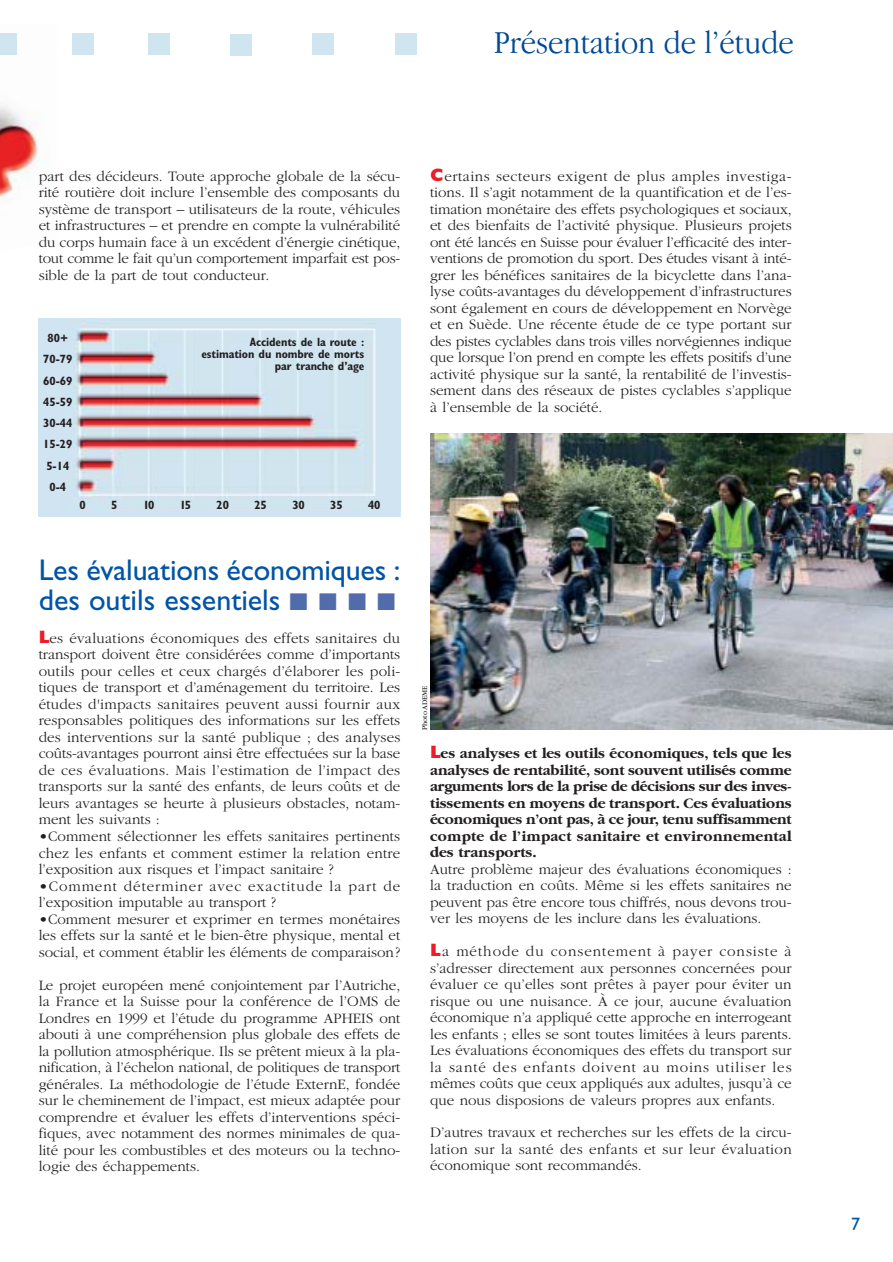
<style>
.page{position:relative;width:893px;height:1262px;background:#fff}
.page>*{position:absolute;margin:0;border:0;box-sizing:border-box;transform-origin:0 0}
.t1{font:300 33px "Garamond IT Cby BT";letter-spacing:-.005em;color:#004993;scale:.93 1}
.t2{font:30px/30px "Gill Sans";letter-spacing:-.005em;color:#0054a6}
.t3{font:18px "Gill Sans";color:#0054a6}
.t4{font:300 15px/16.5px "Garamond";color:#231f20;text-align:justify}
.t5{font:700 15px/16.5px "Garamond";letter-spacing:.015em;color:#231f20;text-align:justify}
.t6{font:300 15px/16.5px "Garamond";letter-spacing:.06em;color:#231f20}
.t7{font:700 condensed 12px/21.3px "Gill Sans";letter-spacing:-.01em;color:#231f20;text-align:center}
.t8{font:7.5px "Garamond";color:#231f20}
.s1{color:#516cab}
.s2{font-family:"Gill Sans";font-weight:800;font-size:18px;color:#ed1c29}
</style>
<div class="page">
<img style="left:430px;top:434px;width:462px;height:295px">
<img style="left:0;top:54px;width:45px;height:145px">
<div style="left:0;top:33px;width:17px;height:21px;background:#cfe5f0"></div>
<div style="left:72px;top:33px;width:21px;height:21px;background:#cfe5f0"></div>
<div style="left:149px;top:33px;width:21px;height:21px;background:#cfe5f0"></div>
<img style="left:39px;top:318px;width:362px;height:198px">
<div style="left:230px;top:34px;width:21px;height:22px;background:#cfe5f0"></div>
<div style="left:313px;top:33px;width:21px;height:21px;background:#cfe5f0"></div>
<div style="left:395px;top:33px;width:21px;height:21px;background:#cfe5f0"></div>
<h1 class="t1" style="left:494px;top:30px;width:324px">Présentation de l’étude</h1>
<p class="t4" style="left:39px;top:169px;width:363px">part des décideurs. Toute approche globale de la sécu&shy;rité routière doit inclure l’ensemble des composants du système de transport – utilisateurs de la route, véhicules et infrastructures – et prendre en compte la vulnérabilité du corps humain face à un excédent d’énergie cinétique, tout comme le fait qu’un comportement imparfait est pos&shy;sible de la part de tout conducteur.</p>
<p class="t7" style="left:43px;top:329px;width:31px">80+<br>70-79<br>60-69<br>45-59<br>30-44<br>15-29<br>5-14<br>0-4</p>
<p class="t7" style="left:201px;top:337px;width:164px;line-height:12px;text-align:right">Accidents de la route : estimation du nombre de morts par tranche d’age</p>
<p class="t7" style="left:79px;top:495px;width:8px">0</p>
<p class="t7" style="left:111px;top:495px;width:8px">5</p>
<p class="t7" style="left:143px;top:495px;width:13px">10</p>
<p class="t7" style="left:180px;top:495px;width:13px">15</p>
<p class="t7" style="left:216px;top:495px;width:14px">20</p>
<p class="t7" style="left:254px;top:495px;width:14px">25</p>
<p class="t7" style="left:292px;top:495px;width:14px">30</p>
<p class="t7" style="left:330px;top:495px;width:14px">35</p>
<p class="t7" style="left:368px;top:495px;width:14px">40</p>
<h2 class="t2" style="left:39px;top:558px;width:363px">Les évaluations économiques : des outils essentiels <span class="s1">■</span> <span class="s1">■</span> <span class="s1">■</span> <span class="s1">■</span></h2>
<p class="t4" style="left:39px;top:631px;width:363px"><span class="s2">L</span>es évaluations économiques des effets sanitaires du transport doivent être considérées comme d’importants outils pour celles et ceux chargés d’élaborer les poli&shy;tiques de transport et d’aménagement du territoire. Les études d'impacts sanitaires peuvent aussi fournir aux responsables politiques des informations sur les effets des interventions sur la santé publique ; des analyses coûts-avantages pourront ainsi être effectuées sur la base de ces évaluations. Mais l’estimation de l’impact des transports sur la santé des enfants, de leurs coûts et de leurs avantages se heurte à plusieurs obstacles, notam&shy;ment les suivants :</p>
<p class="t4" style="left:39px;top:829px;width:363px">•Comment sélectionner les effets sanitaires pertinents chez les enfants et comment estimer la relation entre l’exposition aux risques et l’impact sanitaire ?</p>
<p class="t6" style="left:39px;top:878px;width:363px">•Comment déterminer avec exactitude la part de l’exposition imputable au transport ?</p>
<p class="t4" style="left:39px;top:911px;width:363px">•Comment mesurer et exprimer en termes monétaires les effets sur la santé et le bien-être physique, mental et social, et comment établir les éléments de comparaison?</p>
<p class="t4" style="left:39px;top:977px;width:363px">Le projet européen mené conjointement par l’Autriche, la France et la Suisse pour la conférence de l’OMS de Londres en 1999 et l’étude du programme APHEIS ont abouti à une compréhension plus globale des effets de la pollution atmosphérique. Ils se prêtent mieux à la pla&shy;nification, à l’échelon national, de politiques de transport générales. La méthodologie de l’étude ExternE, fondée sur le cheminement de l’impact, est mieux adaptée pour comprendre et évaluer les effets d’interventions spéci&shy;fiques, avec notamment des normes minimales de qua&shy;lité pour les combustibles et des moteurs ou la techno&shy;logie des échappements.</p>
<p class="t4" style="left:430px;top:169px;width:363px"><span class="s2">C</span>ertains secteurs exigent de plus amples investiga&shy;tions. Il s’agit notamment de la quantification et de l’es&shy;timation monétaire des effets psychologiques et sociaux, et des bienfaits de l’activité physique. Plusieurs projets ont été lancés en Suisse pour évaluer l’efficacité des inter&shy;ventions de promotion du sport. Des études visant à inté&shy;grer les bénéfices sanitaires de la bicyclette dans l’ana&shy;lyse coûts-avantages du développement d’infrastructures sont également en cours de développement en Norvège et en Suède. Une récente étude de ce type portant sur des pistes cyclables dans trois villes norvégiennes indique que lorsque l’on prend en compte les effets positifs d’une activité physique sur la santé, la rentabilité de l’investis&shy;sement dans des réseaux de pistes cyclables s’applique à l’ensemble de la société.</p>
<p class="t8" style="left:422px;top:730px;width:46px;rotate:-90deg">Photo ADEME</p>
<p class="t5" style="left:430px;top:746px;width:363px"><span class="s2">L</span>es analyses et les outils économiques, tels que les analyses de rentabilité, sont souvent utilisés comme arguments lors de la prise de décisions sur des inves&shy;tissements en moyens de transport. Ces évaluations économiques n’ont pas, à ce jour, tenu suffisamment compte de l’impact sanitaire et environnemental des transports.</p>
<p class="t4" style="left:430px;top:862px;width:363px">Autre problème majeur des évaluations économiques : la traduction en coûts. Même si les effets sanitaires ne peuvent pas être encore tous chiffrés, nous devons trou&shy;ver les moyens de les inclure dans les évaluations.</p>
<p class="t4" style="left:430px;top:944px;width:363px"><span class="s2">L</span>a méthode du consentement à payer consiste à s’adresser directement aux personnes concernées pour évaluer ce qu’elles sont prêtes à payer pour éviter un risque ou une nuisance. À ce jour, aucune évaluation économique n’a appliqué cette approche en interrogeant les enfants ; elles se sont toutes limitées à leurs parents.<br>Les évaluations économiques des effets du transport sur la santé des enfants doivent au moins utiliser les mêmes coûts que ceux appliqués aux adultes, jusqu’à ce que nous disposions de valeurs propres aux enfants.</p>
<p class="t4" style="left:430px;top:1125px;width:363px">D’autres travaux et recherches sur les effets de la circu&shy;lation sur la santé des enfants et sur leur évaluation économique sont recommandés.</p>
<p class="t3" style="left:851px;top:1217px;width:10px">7</p>
</div>
